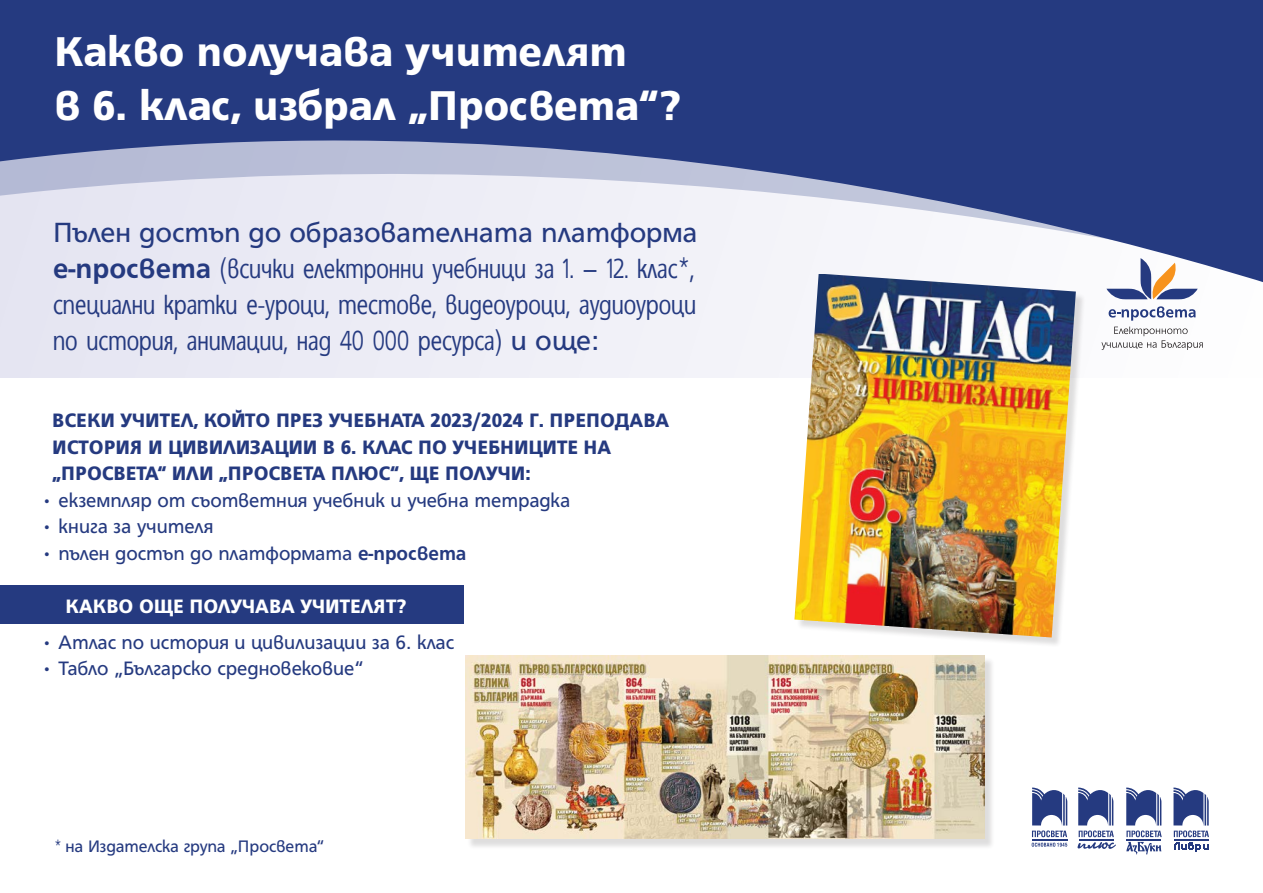
<style>
.page{position:relative;width:1263px;height:893px;background:#fff}
.page>*{position:absolute;margin:0;border:0;box-sizing:border-box;transform-origin:0 0}
.t1{font:900 45px/54px "HS Grotesk Bg";color:#fff}
.t2{font:300 condensed 30px "HS Grotesk Bg";color:#253a80}
.t3{font:30px "HS Grotesk Bg";color:#253a80}
.Нормален{font:21px "HS Grotesk Bg";color:#253a80}
.Нормален-2{font:900 21px "HS Grotesk Bg";color:#253a80}
.Нормален-3{font:900 21px "HS Grotesk Bg";color:#fff}
.Нормален-4{font:18px "HS Grotesk Bg";color:#253a80}
.s1{font-weight:700;font-stretch:normal}
.s2{font-weight:400;font-stretch:normal}
.s3{font-weight:900}
.s4{font-weight:700}
.s5{font-weight:300;font-stretch:condensed}
</style>
<div class="page">
<div style="left:0;top:585px;width:463px;height:39px;background:#253a80"></div>
<div style="left:0;top:330px;width:793px;height:47px;background:#ededf6"></div>
<svg style="left:1101px;top:330px;width:102px;height:20px"></svg>
<svg style="left:0;top:0;width:1263px;height:330px;fill:#253a80"></svg>
<div style="left:467px;top:657px;width:528px;height:193px;background:#231f20;opacity:.15"></div>
<img style="left:465px;top:655px;width:519px;height:184px">
<div style="left:796px;top:275px;width:290px;height:372px;background:#231f20;opacity:.15"></div>
<img style="left:794px;top:274px;width:282px;height:363px">
<svg style="left:1077px;top:787px;width:39px;height:62px"></svg>
<svg style="left:1126px;top:787px;width:36px;height:68px"></svg>
<svg style="left:1032px;top:787px;width:35px;height:50px"></svg>
<svg style="left:1032px;top:843px;width:35px;height:4px"></svg>
<hr style="left:1032px;top:839px;width:35px;height:1px;background:#253a80">
<svg style="left:1173px;top:787px;width:36px;height:64px"></svg>
<p class="t1" style="left:54px;top:25px;width:628px">Какво получава учителят<br>в 6. клас, избрал „Просвета“?</p>
<p class="t3" style="left:53px;top:218px;width:646px">Пълен достъп до образователната платформа</p>
<p class="t2" style="left:53px;top:253px;width:643px"><span class="s1">е-просвета</span> (всички електронни учебници за 1. – 12. клас*,</p>
<p class="t2" style="left:53px;top:289px;width:645px">специални кратки е-уроци, тестове, видеоуроци, аудиоуроци</p>
<p class="t2" style="left:53px;top:325px;width:547px">по история, анимации, над 40 000 ресурса) <span class="s2">и още:</span></p>
<p class="Нормален-2" style="left:52px;top:409px;width:618px">ВСЕКИ УЧИТЕЛ, КОЙТО ПРЕЗ УЧЕБНАТА 2023/2024 Г. ПРЕПОДАВА</p>
<p class="Нормален-2" style="left:52px;top:436px;width:560px">ИСТОРИЯ И ЦИВИЛИЗАЦИИ В 6. КЛАС ПО УЧЕБНИЦИТЕ НА</p>
<p class="Нормален-2" style="left:52px;top:462px;width:480px">„ПРОСВЕТА“ ИЛИ „ПРОСВЕТА ПЛЮС“, ЩЕ ПОЛУЧИ:</p>
<p class="Нормален" style="left:41px;top:490px;width:531px"><span class="s3">•</span> екземпляр от съответния учебник и учебнa тетрадкa</p>
<p class="Нормален" style="left:41px;top:516px;width:174px"><span class="s3">•</span> книга за учителя</p>
<p class="Нормален" style="left:41px;top:543px;width:427px"><span class="s3">•</span> пълен достъп до платформата <span class="s4">е-просвета</span></p>
<p class="Нормален-3" style="left:66px;top:595px;width:342px">КАКВО ОЩЕ ПОЛУЧАВА УЧИТЕЛЯТ?</p>
<p class="Нормален" style="left:41px;top:632px;width:414px"><span class="s3">•</span> Атлас по история и цивилизации за 6. клас</p>
<p class="Нормален" style="left:41px;top:658px;width:324px"><span class="s3">•</span> Табло „Българско средновековие“</p>
<p class="Нормален-4" style="left:54px;top:838px;width:272px"><span class="s5">*</span> на Издателска група „Просвета“</p>
</div>
